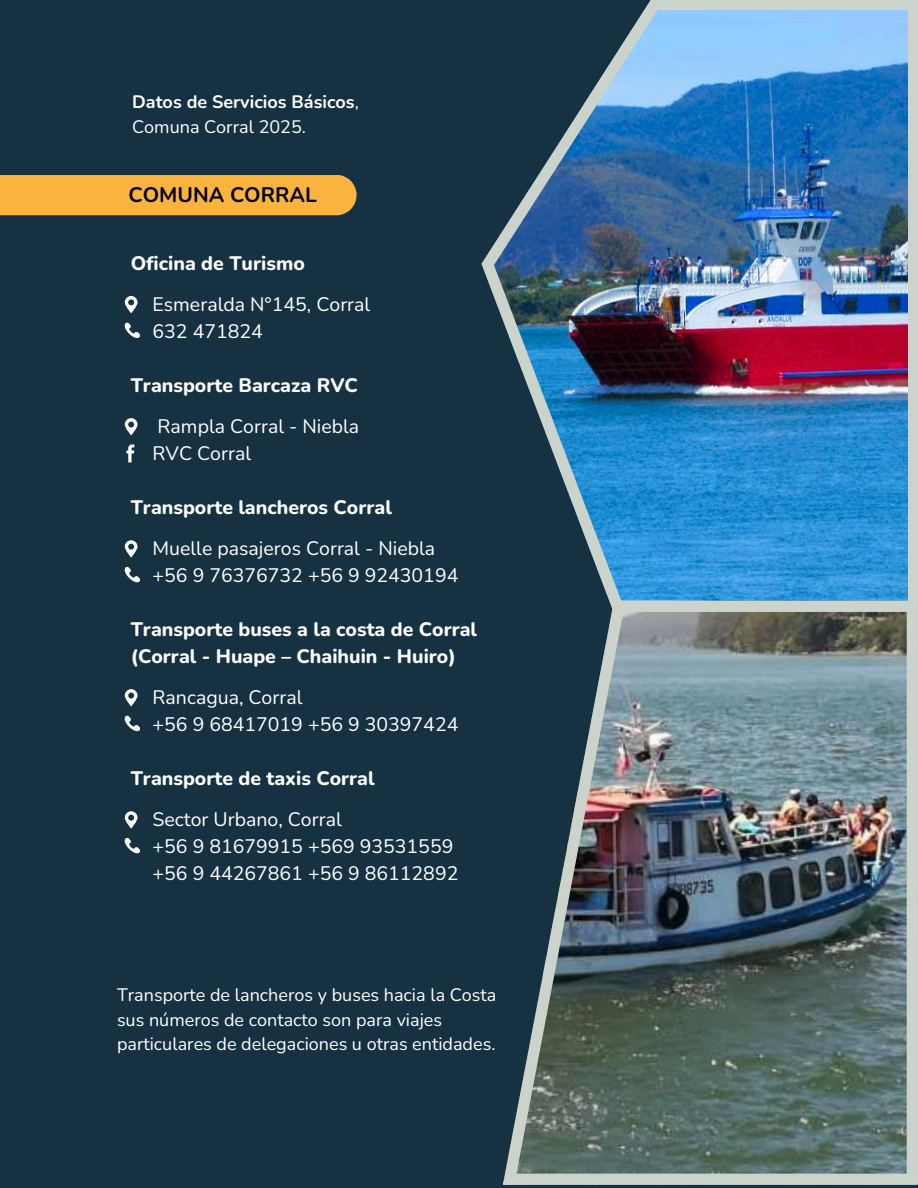
<style>
.page{position:relative;width:918px;height:1188px;background:#163141}
.page>*{position:absolute;margin:0;border:0;box-sizing:border-box;transform-origin:0 0}
.t1{font:700 21px "Nunito";color:#000}
.t2{font:19.5px/27px "Nunito";color:#fff}
.t3{font:800 19.5px/27px "Nunito";color:#fff}
.t4{font:18px/24.8px "Nunito";color:#fff}
.t5{font:700 18px/24.8px "Nunito";color:#fff}
.s1{font-weight:400}
</style>
<div class="page">
<svg style="left:124px;top:322px;width:16px;height:16px"></svg>
<div style="left:0;top:175px;width:357px;height:40px;background:#fbb340"></div>
<svg style="left:125px;top:296px;width:12px;height:17px"></svg>
<svg style="left:125px;top:418px;width:12px;height:17px"></svg>
<svg style="left:126px;top:445px;width:8px;height:17px"></svg>
<svg style="left:124px;top:567px;width:16px;height:16px"></svg>
<svg style="left:125px;top:540px;width:12px;height:17px"></svg>
<svg style="left:124px;top:715px;width:16px;height:17px"></svg>
<svg style="left:125px;top:689px;width:12px;height:17px"></svg>
<svg style="left:124px;top:838px;width:16px;height:16px"></svg>
<svg style="left:125px;top:811px;width:12px;height:17px"></svg>
<img style="left:481px;top:0;width:427px;height:601px">
<img style="left:503px;top:601px;width:415px;height:584px">
<div style="left:908px;top:7px;width:10px;height:594px;background:#cbd3cb"></div>
<div style="left:653px;top:0;width:265px;height:10px;background:#cbd3cb"></div>
<p class="t5" style="left:132px;top:90px;width:228px">Datos de Servicios Básicos<span class="s1">,<br>Comuna Corral 2025.</span></p>
<p class="t1" style="left:129px;top:181px;width:190px">COMUNA CORRAL</p>
<p class="t3" style="left:131px;top:250px;width:176px">Oficina de Turismo</p>
<p class="t2" style="left:153px;top:291px;width:219px">Esmeralda N°145, Corral<br>632 471824</p>
<p class="t3" style="left:131px;top:372px;width:229px">Transporte Barcaza RVC</p>
<p class="t2" style="left:153px;top:413px;width:208px">Rampla Corral - Niebla<br>RVC Corral</p>
<p class="t3" style="left:131px;top:494px;width:263px">Transporte lancheros Corral</p>
<p class="t2" style="left:153px;top:535px;width:307px">Muelle pasajeros Corral - Niebla +56 9 76376732 +56 9 92430194</p>
<p class="t3" style="left:131px;top:616px;width:348px">Transporte buses a la costa de Corral (Corral - Huape – Chaihuin - Huiro)</p>
<p class="t2" style="left:153px;top:684px;width:307px">Rancagua, Corral<br>+56 9 68417019 +56 9 30397424</p>
<p class="t3" style="left:131px;top:765px;width:245px">Transporte de taxis Corral</p>
<p class="t2" style="left:153px;top:806px;width:307px">Sector Urbano, Corral<br>+56 9 81679915 +569 93531559 +56 9 44267861 +56 9 86112892</p>
<p class="t4" style="left:117px;top:983px;width:381px">Transporte de lancheros y buses hacia la Costa sus números de contacto son para viajes particulares de delegaciones u otras entidades.</p>
</div>
